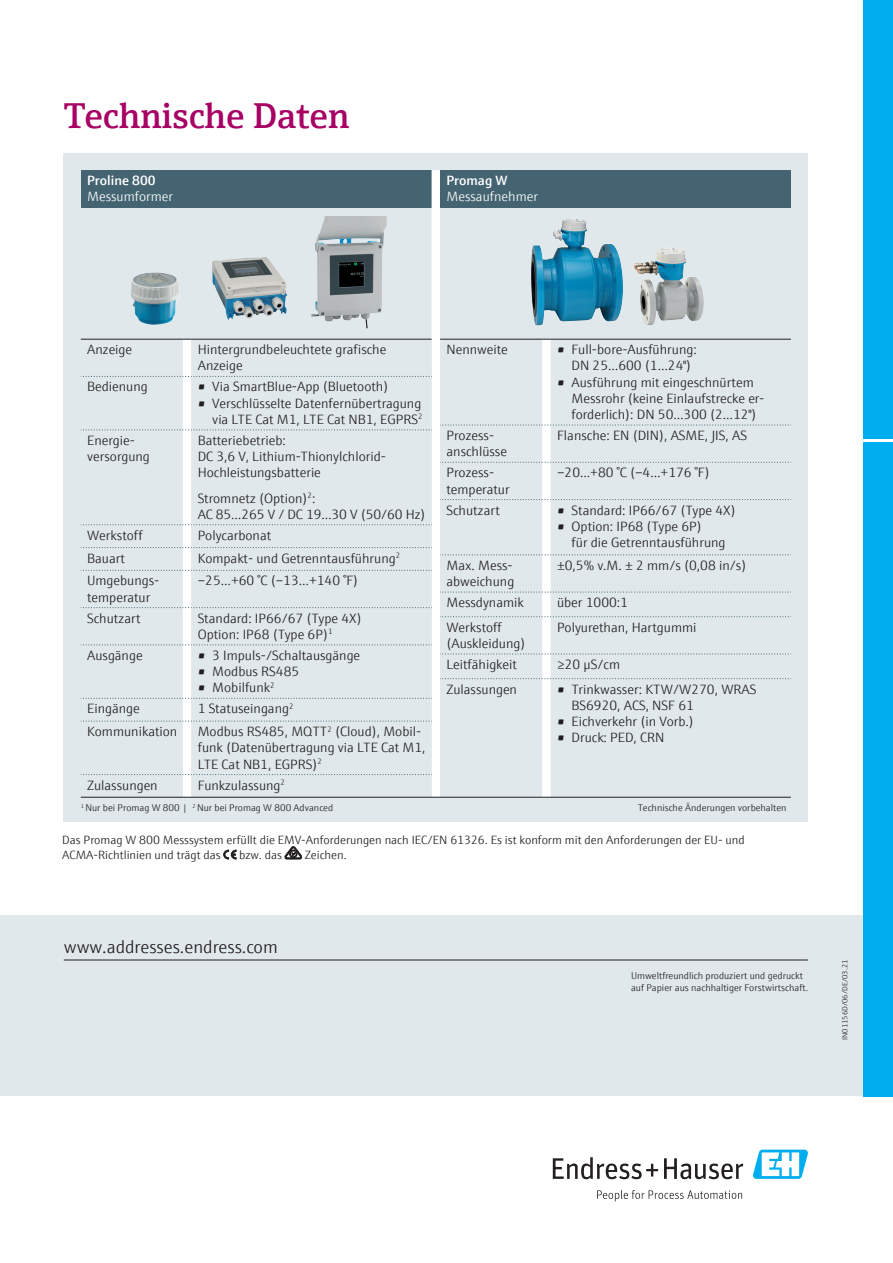
<style>
.page{position:relative;width:893px;height:1263px;background:#fff}
.page>*{position:absolute;margin:0;border:0;box-sizing:border-box;transform-origin:0 0}
.t1{font:600 36px "E+H Serif";color:#a70164}
.t2{font:300 18px "E+H Sans";color:#231f20}
.t3{font:300 13.5px/16.2px "E+H Sans";color:#231f20}
.t4{font:300 13.5px "E+H Sans";color:#fff}
.t5{font:600 13.5px "E+H Sans";color:#fff}
.t6{font:300 12px/15px "E+H Sans";color:#231f20}
.t7{font:300 9.75px/12px "E+H Sans";color:#231f20}
.t8{font:300 7.5px "E+H Sans";color:#231f20}
</style>
<div class="page">
<div style="left:0;top:915px;width:893px;height:181px;background:#e0e8ec"></div>
<div style="left:863px;top:0;width:30px;height:1096px;background:#00aeef"></div>
<hr style="left:863px;top:439px;width:30px;height:2px;background:#fff">
<svg style="left:553px;top:1157px;width:105px;height:22px"></svg>
<svg style="left:664px;top:1158px;width:79px;height:21px"></svg>
<svg style="left:597px;top:1190px;width:145px;height:11px"></svg>
<svg style="left:753px;top:1150px;width:55px;height:29px"></svg>
<hr style="left:64px;top:960px;width:744px;height:1px;background:#231f20">
<svg style="left:224px;top:850px;width:12px;height:9px"></svg>
<svg style="left:285px;top:846px;width:17px;height:13px"></svg>
<div style="left:64px;top:153px;width:119px;height:667px;background:#e0e8ec"></div>
<div style="left:183px;top:798px;width:257px;height:22px;background:#e0e8ec"></div>
<div style="left:440px;top:798px;width:368px;height:22px;background:#e0e8ec"></div>
<svg style="left:81px;top:153px;width:727px;height:645px;background:#d5dee3"></svg>
<hr style="left:551px;top:339px;width:240px;height:1px;background:#231f20">
<hr style="left:81px;top:797px;width:710px;height:1px;background:#231f20">
<img style="left:311px;top:216px;width:76px;height:112px">
<img style="left:131px;top:272px;width:49px;height:53px">
<img style="left:212px;top:257px;width:75px;height:63px">
<img style="left:531px;top:219px;width:57px;height:106px">
<img style="left:634px;top:248px;width:35px;height:77px">
<h1 class="t1" style="left:64px;top:88px;width:287px">Technische Daten</h1>
<p class="t5" style="left:87px;top:170px;width:70px">Proline 800</p>
<p class="t4" style="left:87px;top:187px;width:88px">Messumformer</p>
<p class="t5" style="left:446px;top:170px;width:63px">Promag W</p>
<p class="t4" style="left:446px;top:187px;width:93px">Messaufnehmer</p>
<p class="t3" style="left:87px;top:341px;width:47px">Anzeige</p>
<p class="t3" style="left:198px;top:341px;width:190px">Hintergrundbeleuchtete grafische<br>Anzeige</p>
<p class="t3" style="left:87px;top:378px;width:62px">Bedienung</p>
<p class="t3" style="left:198px;top:378px;width:192px">• Via SmartBlue-App (Bluetooth)</p>
<p class="t3" style="left:198px;top:394px;width:226px;text-align:right">• Verschlüsselte Datenfernübertragung via LTE Cat M1, LTE Cat NB1, EGPRS<sup>2</sup></p>
<p class="t3" style="left:87px;top:431px;width:64px">Energie&shy;versorgung</p>
<p class="t3" style="left:198px;top:431px;width:190px">Batteriebetrieb:<br>DC 3,6 V, Lithium-Thionylchlorid-<br>Hochleistungsbatterie</p>
<p class="t3" style="left:198px;top:489px;width:229px">Stromnetz (Option)<sup>2</sup>:<br>AC 85…265 V / DC 19…30 V (50/60 Hz)</p>
<p class="t3" style="left:87px;top:526px;width:57px">Werkstoff</p>
<p class="t3" style="left:198px;top:526px;width:75px">Polycarbonat</p>
<p class="t3" style="left:87px;top:549px;width:39px">Bauart</p>
<p class="t3" style="left:198px;top:549px;width:204px">Kompakt- und Getrenntausführung<sup>2</sup></p>
<p class="t3" style="left:87px;top:572px;width:74px">Umgebungs&shy;temperatur</p>
<p class="t3" style="left:198px;top:572px;width:162px">–25…+60 °C (–13…+140 °F)</p>
<p class="t3" style="left:87px;top:609px;width:55px">Schutzart</p>
<p class="t3" style="left:198px;top:609px;width:166px">Standard: IP66/67 (Type 4X)<br>Option: IP68 (Type 6P)<sup>1</sup></p>
<p class="t3" style="left:87px;top:646px;width:57px">Ausgänge</p>
<p class="t3" style="left:198px;top:646px;width:164px">• 3 Impuls-/Schaltausgänge</p>
<p class="t3" style="left:198px;top:662px;width:103px">• Modbus RS485</p>
<p class="t3" style="left:198px;top:679px;width:78px">• Mobilfunk<sup>2</sup></p>
<p class="t3" style="left:87px;top:700px;width:54px">Eingänge</p>
<p class="t3" style="left:198px;top:700px;width:97px">1 Statuseingang<sup>2</sup></p>
<p class="t3" style="left:87px;top:722px;width:92px">Kommunikation</p>
<p class="t3" style="left:198px;top:722px;width:229px">Modbus RS485, MQTT<sup>2</sup> (Cloud), Mobil&shy;funk (Datenübertragung via LTE Cat M1,<br>LTE Cat NB1, EGPRS)<sup>2</sup></p>
<p class="t3" style="left:87px;top:776px;width:72px">Zulassungen</p>
<p class="t3" style="left:198px;top:776px;width:89px">Funkzulassung<sup>2</sup></p>
<p class="t7" style="left:81px;top:801px;width:254px"><sup>1</sup> Nur bei Promag W 800 | <sup>2</sup> Nur bei Promag W 800 Advanced</p>
<p class="t3" style="left:446px;top:341px;width:63px">Nennweite</p>
<p class="t3" style="left:572px;top:341px;width:127px;text-indent:-15px">• Full-bore-Ausführung:<br>DN 25…600 (1…24")</p>
<p class="t3" style="left:572px;top:373px;width:194px;text-indent:-15px">• Ausführung mit eingeschnürtem<br>Messrohr (keine Einlaufstrecke er&shy;forderlich): DN 50…300 (2…12")</p>
<p class="t3" style="left:446px;top:426px;width:62px">Prozess&shy;anschlüsse</p>
<p class="t3" style="left:557px;top:426px;width:191px">Flansche: EN (DIN), ASME, JIS, AS</p>
<p class="t3" style="left:446px;top:464px;width:65px">Prozess&shy;temperatur</p>
<p class="t3" style="left:557px;top:464px;width:154px">–20…+80 °C (–4…+176 °F)</p>
<p class="t3" style="left:446px;top:501px;width:55px">Schutzart</p>
<p class="t3" style="left:557px;top:501px;width:180px">• Standard: IP66/67 (Type 4X)</p>
<p class="t3" style="left:572px;top:517px;width:155px;text-indent:-15px">• Option: IP68 (Type 6P)<br>für die Getrenntausführung</p>
<p class="t3" style="left:446px;top:556px;width:69px">Max. Mess&shy;abweichung</p>
<p class="t3" style="left:557px;top:556px;width:191px">±0,5% v.M. ± 2 mm/s (0,08 in/s)</p>
<p class="t3" style="left:446px;top:593px;width:79px">Messdynamik</p>
<p class="t3" style="left:557px;top:593px;width:73px">über 1000:1</p>
<p class="t3" style="left:446px;top:618px;width:80px">Werkstoff (Auskleidung)</p>
<p class="t3" style="left:557px;top:618px;width:141px">Polyurethan, Hartgummi</p>
<p class="t3" style="left:446px;top:655px;width:72px">Leitfähigkeit</p>
<p class="t3" style="left:557px;top:655px;width:65px">≥20 μS/cm</p>
<p class="t3" style="left:446px;top:680px;width:72px">Zulassungen</p>
<p class="t3" style="left:572px;top:680px;width:186px;text-indent:-15px">• Trinkwasser: KTW/W270, WRAS<br>BS6920, ACS, NSF 61</p>
<p class="t3" style="left:557px;top:712px;width:138px">• Eichverkehr (in Vorb.)</p>
<p class="t3" style="left:557px;top:729px;width:109px">• Druck: PED, CRN</p>
<p class="t7" style="left:638px;top:801px;width:150px">Technische Änderungen vorbehalten</p>
<p class="t6" style="left:62px;top:832px;width:684px">Das Promag W 800 Messsystem erfüllt die EMV-Anforderungen nach IEC/EN 61326. Es ist konform mit den Anforderungen der EU- und<br>ACMA-Richtlinien und trägt das</p>
<p class="t6" style="left:239px;top:847px;width:44px">bzw. das</p>
<p class="t6" style="left:305px;top:847px;width:43px">Zeichen.</p>
<h2 class="t2" style="left:64px;top:934px;width:216px">www.addresses.endress.com</h2>
<p class="t7" style="left:631px;top:969px;width:179px">Umweltfreundlich produziert und gedruckt auf Papier aus nachhaltiger Forstwirtschaft.</p>
<p class="t8" style="left:839px;top:1040px;width:82px;rotate:-90deg">IN01156D/06/DE/03.21</p>
</div>
